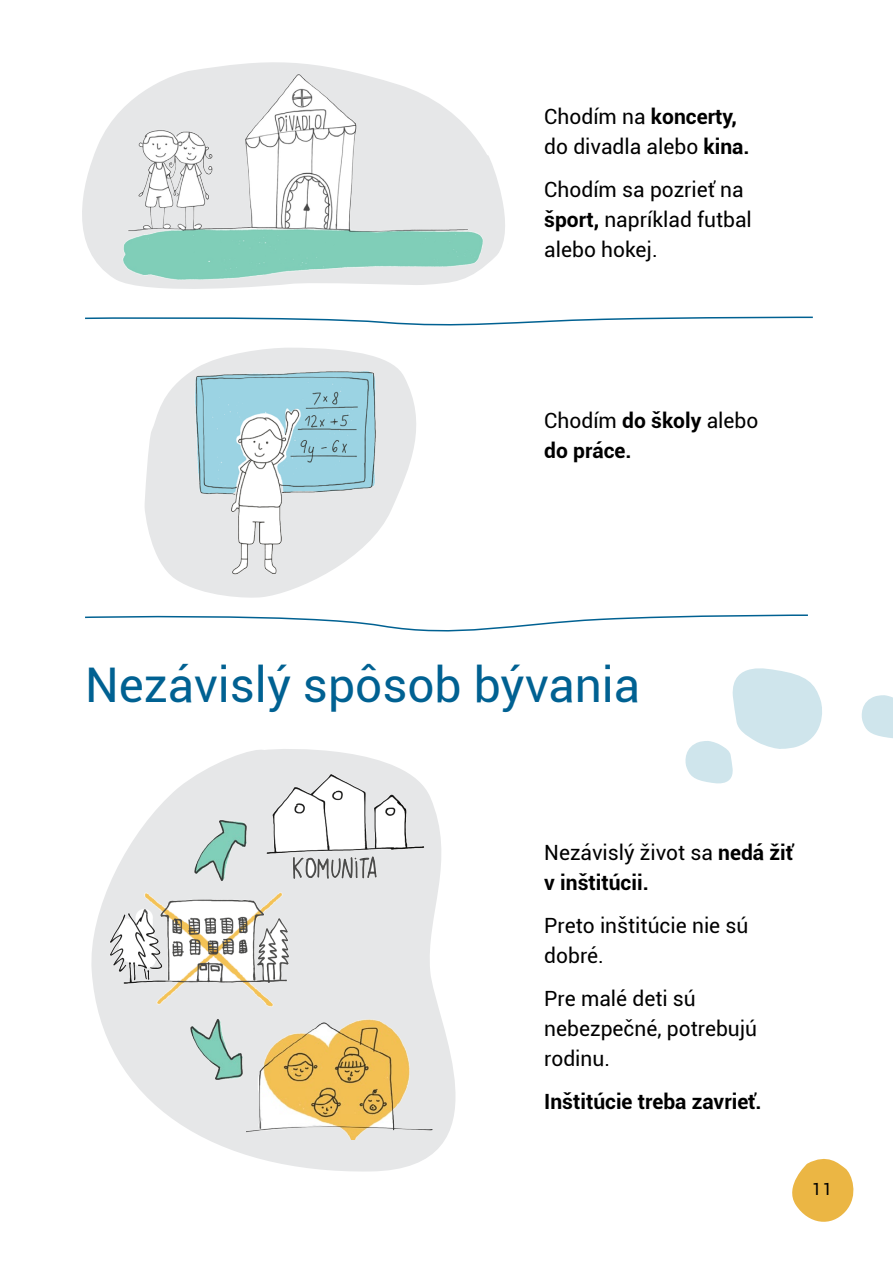
<style>
.page{position:relative;width:893px;height:1263px;background:#fff}
.page>*{position:absolute;margin:0;border:0;box-sizing:border-box;transform-origin:0 0}
.t1{font:47.85px "Roboto";color:#006192}
.t2{font:21px/30px "Roboto";color:#000}
.t3{font:700 21px/30px "Roboto";color:#000}
.t4{font:16.5px "Roboto";color:#000}
.s1{font-weight:700}
.s2{font-weight:400}
</style>
<div class="page">
<svg style="left:792px;top:1158px;width:62px;height:64px"></svg>
<svg style="left:144px;top:348px;width:272px;height:250px;fill:#e6e7e8"></svg>
<svg style="left:91px;top:749px;width:365px;height:423px;fill:#e6e7e8"></svg>
<svg style="left:82px;top:146px;width:423px;height:118px;fill:#e6e7e8"></svg>
<svg style="left:85px;top:316px;width:728px;height:10px"></svg>
<svg style="left:85px;top:614px;width:723px;height:18px"></svg>
<img style="left:98px;top:62px;width:394px;height:227px">
<img style="left:187px;top:361px;width:204px;height:218px">
<img style="left:98px;top:863px;width:207px;height:153px">
<img style="left:182px;top:817px;width:69px;height:70px">
<img style="left:259px;top:766px;width:171px;height:121px">
<img style="left:247px;top:1012px;width:191px;height:127px">
<img style="left:178px;top:1012px;width:69px;height:70px">
<svg style="left:685px;top:668px;width:137px;height:116px"></svg>
<svg style="left:861px;top:695px;width:32px;height:43px"></svg>
<p class="t2" style="left:544px;top:101px;width:207px">Chodím na <span class="s1">koncerty, </span>do divadla alebo <span class="s1">kina.</span></p>
<p class="t2" style="left:544px;top:174px;width:209px">Chodím sa pozrieť na <span class="s1">šport,</span> napríklad futbal alebo hokej.</p>
<p class="t3" style="left:544px;top:405px;width:216px"><span class="s2">Chodím</span> do školy <span class="s2">alebo </span>do práce.</p>
<h1 class="t1" style="left:85px;top:652px;width:557px">N ezávislý spôsob bývania</h1>
<p class="t3" style="left:544px;top:837px;width:250px"><span class="s2">N ezávislý život sa</span> nedá žiť v inštitúcii.</p>
<p class="t2" style="left:544px;top:910px;width:206px">Preto inštitúcie nie sú dobré.</p>
<p class="t2" style="left:544px;top:982px;width:214px">Pre malé deti sú nebezpečné, potrebujú rodinu.</p>
<p class="t3" style="left:544px;top:1085px;width:219px">Inštitúcie treba zavrieť.</p>
<p class="t4" style="left:812px;top:1177px;width:22px">11</p>
</div>
